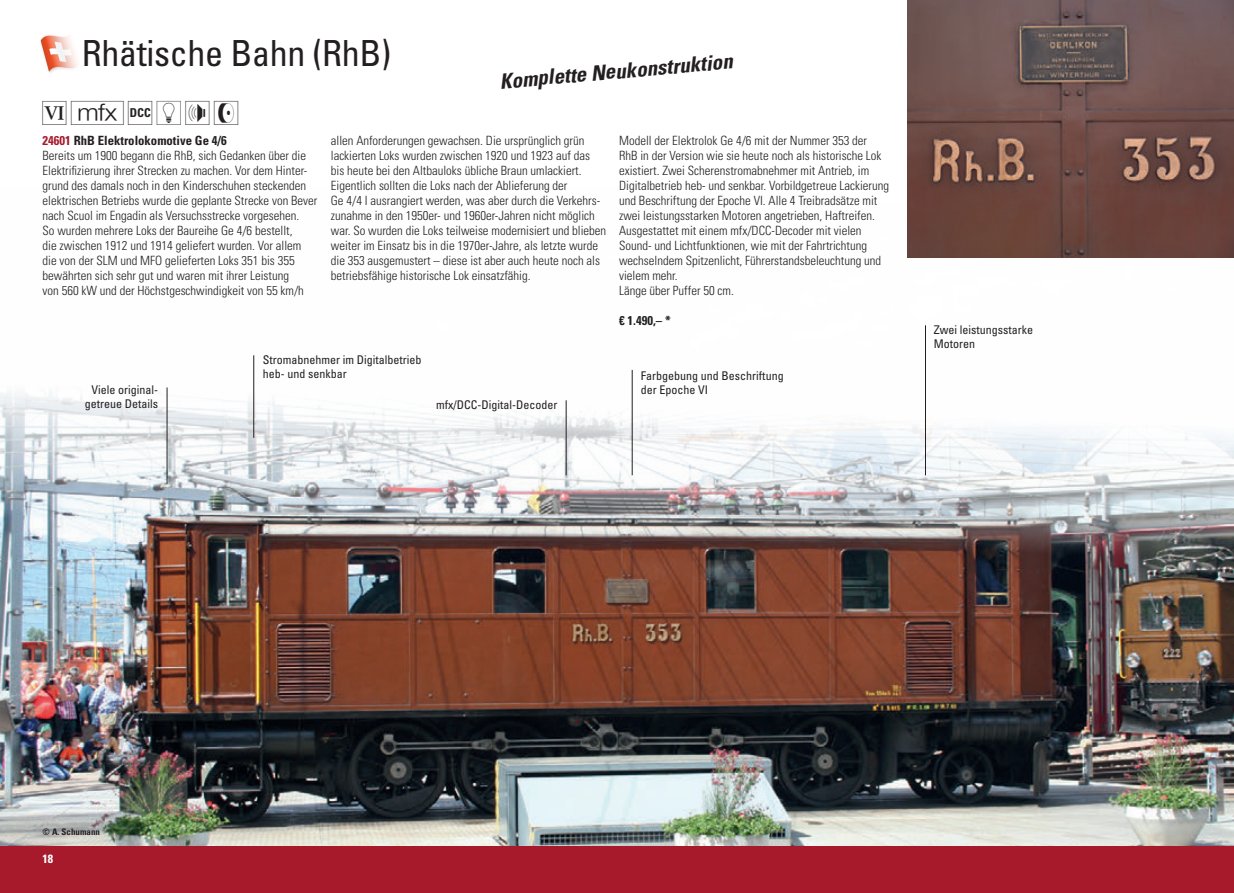
<style>
.page{position:relative;width:1234px;height:893px;background:#fff}
.page>*{position:absolute;margin:0;border:0;box-sizing:border-box;transform-origin:0 0}
.t1{font:condensed 36px "Univers LT Std";letter-spacing:-.01em;color:#231f20}
.t2{font:30px "LGB Piktos";color:#231f20}
.t3{font:italic 700 condensed 21px "Univers LT Std";color:#231f20}
.t4{font:300 condensed 12.75px/15px "Univers LT Std";color:#231f20}
.t5{font:700 condensed 12.75px "Univers LT Std";color:#231f20}
.t6{font:condensed 12px/14.4px "Univers LT Std";color:#231f20}
.t7{font:700 condensed 12px "Univers LT Std";color:#fff}
.t8{font:700 condensed 9px "Univers LT Std";color:#231f20}
.s1{color:#a61a2c}
</style>
<div class="page">
<img style="left:0;top:257px;width:1233px;height:589px">
<div style="left:0;top:846px;width:1233px;height:47px;background:#a61a2c"></div>
<svg style="left:41px;top:35px;width:37px;height:38px"></svg>
<img style="left:907px;top:0;width:326px;height:257px">
<hr style="left:925px;top:325px;width:1px;height:150px;background:#231f20">
<hr style="left:631px;top:370px;width:1px;height:105px;background:#231f20">
<hr style="left:253px;top:355px;width:1px;height:83px;background:#231f20">
<hr style="left:167px;top:387px;width:1px;height:97px;background:#231f20">
<hr style="left:565px;top:400px;width:1px;height:75px;background:#231f20">
<h1 class="t1" style="left:82px;top:31px;width:311px">Rhätische Bahn (RhB)</h1>
<h3 class="t3" style="left:498px;top:68px;width:235px;rotate:-5deg">Komplette Neukonstruktion</h3>
<h2 class="t2" style="left:43px;top:97px;width:201px">6HKEFJ</h2>
<p class="t5" style="left:43px;top:133px;width:186px"><span class="s1">24601</span> RhB Elektrolokomotive Ge 4/6</p>
<p class="t4" style="left:43px;top:148px;width:276px">Bereits um 1900 begann die RhB, sich Gedanken über die Elektrifizierung ihrer Strecken zu machen. Vor dem Hinter&shy;grund des damals noch in den Kinderschuhen steckenden elektrischen Betriebs wurde die geplante Strecke von Bever nach Scuol im Engadin als Versuchsstrecke vorgesehen.<br>So wurden mehrere Loks der Baureihe Ge 4/6 bestellt,<br>die zwischen 1912 und 1914 geliefert wurden. Vor allem die von der SLM und MFO gelieferten Loks 351 bis 355 bewährten sich sehr gut und waren mit ihrer Leistung<br>von 560 kW und der Höchstgeschwindigkeit von 55 km/h</p>
<p class="t4" style="left:331px;top:133px;width:277px">allen Anforderungen gewachsen. Die ursprünglich grün lackierten Loks wurden zwischen 1920 und 1923 auf das bis heute bei den Altbauloks übliche Braun umlackiert.<br>Eigentlich sollten die Loks nach der Ablieferung der<br>Ge 4/4 I ausrangiert werden, was aber durch die Verkehrs&shy;zunahme in den 1950er- und 1960er-Jahren nicht möglich war. So wurden die Loks teilweise modernisiert und blieben weiter im Einsatz bis in die 1970er-Jahre, als letzte wurde die 353 ausgemustert – diese ist aber auch heute noch als betriebsfähige historische Lok einsatzfähig.</p>
<p class="t6" style="left:85px;top:382px;width:75px;text-align:center">Viele original&shy;getreue Details</p>
<p class="t6" style="left:263px;top:352px;width:160px">Stromabnehmer im Digitalbetrieb heb- und senkbar</p>
<p class="t6" style="left:436px;top:397px;width:123px">mfx/DCC-Digital-Decoder</p>
<p class="t4" style="left:619px;top:133px;width:271px">Modell der Elektrolok Ge 4/6 mit der Nummer 353 der<br>RhB in der Version wie sie heute noch als historische Lok existiert. Zwei Scherenstromabnehmer mit Antrieb, im Digitalbetrieb heb- und senkbar. Vorbildgetreue Lackierung und Beschriftung der Epoche VI. Alle 4 Treibradsätze mit zwei leistungsstarken Motoren angetrieben, Haftreifen.<br>Ausgestattet mit einem mfx/DCC-Decoder mit vielen Sound- und Lichtfunktionen, wie mit der Fahrtrichtung wechselndem Spitzenlicht, Führerstandsbeleuchtung und vielem mehr.<br>Länge über Puffer 50 cm.</p>
<p class="t5" style="left:619px;top:313px;width:53px">€ 1.490,– *</p>
<p class="t6" style="left:640px;top:368px;width:144px">Farbgebung und Beschriftung der Epoche VI</p>
<p class="t6" style="left:933px;top:322px;width:101px">Zwei leistungsstarke<br>Motoren</p>
<p class="t8" style="left:43px;top:826px;width:59px">© A. Schumann</p>
<p class="t7" style="left:43px;top:852px;width:12px">18</p>
</div>
